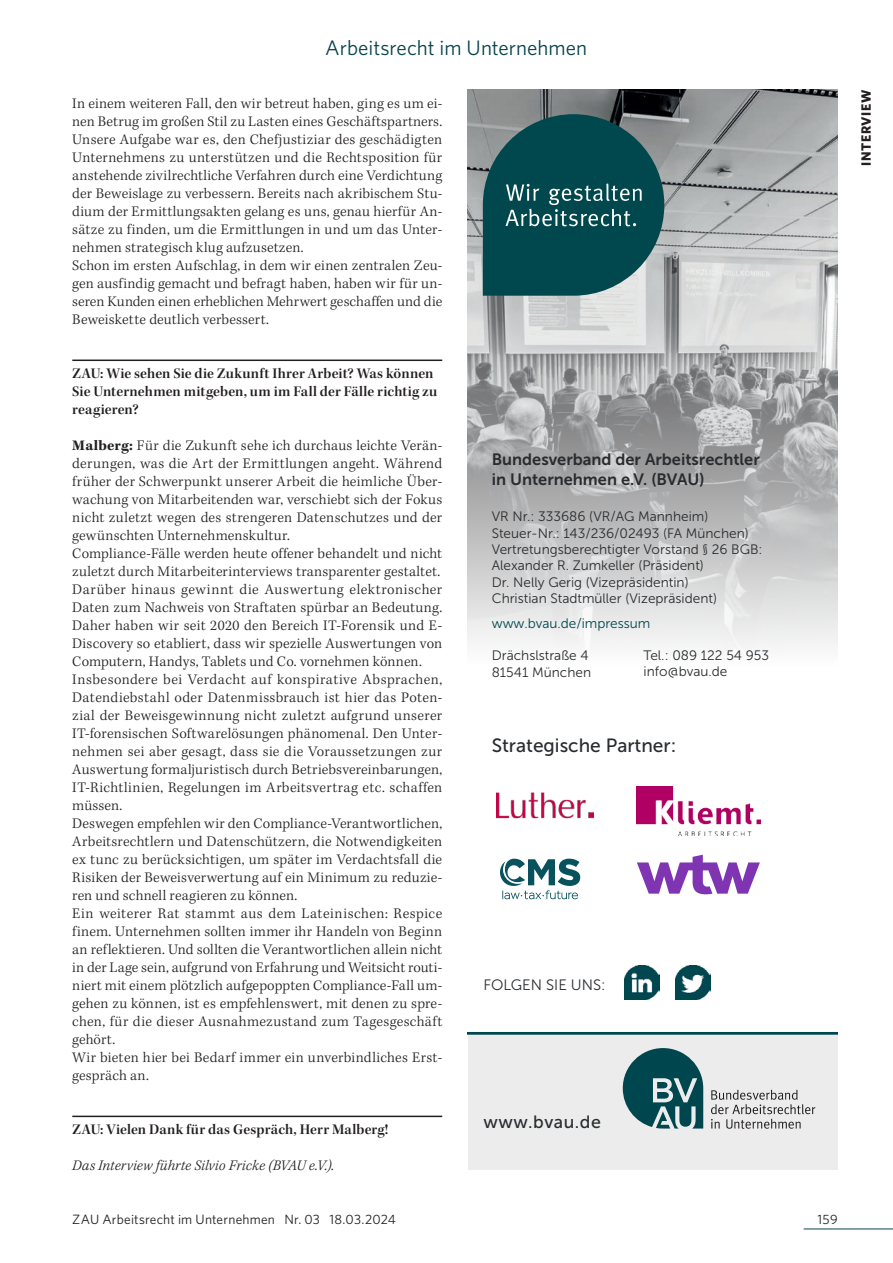
<style>
.page{position:relative;width:893px;height:1263px;background:#fff}
.page>*{position:absolute;margin:0;border:0;box-sizing:border-box;transform-origin:0 0}
.t1{font:21px "Whitney";color:#08444d}
.t2{font:19.05px "Museo Sans 500";color:#292c2f}
.t3{font:17.7px "Museo Sans 500";letter-spacing:.03em;color:#292c2f}
.t4{font:16.35px/19.6px "Museo Sans 700";color:#292c2f}
.INT-ANTWORT{font:300 15px/18px "Kepler Std";letter-spacing:.015em;color:#231f20;text-align:justify}
.INT-FRAGE{font:15px/18px "Kepler Std Semibold Subh";letter-spacing:.01em;color:#231f20}
.t5{font:italic 300 15px "Kepler Std";letter-spacing:.01em;color:#231f20}
.t6{font:15px "Museo Sans 300";color:#292c2f}
.t7{font:13.65px/16.4px "Museo Sans 300";color:#292c2f}
.t8{font:13.65px "Museo Sans 300";color:#00474e}
.t9{font:13.5px "Whitney";letter-spacing:.015em;color:#231f20}
.t10{font:700 13.5px "Whitney";letter-spacing:.04em;color:#231f20}
.s1{font-weight:700}
</style>
<div class="page">
<hr style="left:72px;top:359px;width:370px;height:2px;background:#231f20">
<hr style="left:72px;top:1115px;width:370px;height:2px;background:#231f20">
<div style="left:468px;top:1034px;width:370px;height:136px;background:#ececec"></div>
<img style="left:468px;top:90px;width:370px;height:58px">
<svg style="left:468px;top:148px;width:370px;height:852px"></svg>
<svg style="left:711px;top:1090px;width:104px;height:39px"></svg>
<svg style="left:623px;top:1048px;width:80px;height:80px"></svg>
<img style="left:625px;top:965px;width:35px;height:35px">
<img style="left:676px;top:965px;width:34px;height:35px">
<hr style="left:468px;top:1032px;width:370px;height:3px;background:#00464e">
<svg style="left:500px;top:859px;width:80px;height:40px"></svg>
<img style="left:636px;top:787px;width:124px;height:48px">
<img style="left:497px;top:778px;width:97px;height:54px">
<svg style="left:637px;top:855px;width:123px;height:39px"></svg>
<svg style="left:483px;top:114px;width:181px;height:182px;background:#225c61"></svg>
<hr style="left:804px;top:1228px;width:89px;height:1px;background:#08444d">
<h1 class="t1" style="left:325px;top:34px;width:263px">Arbeitsrecht im Unternehmen</h1>
<p class="INT-ANTWORT" style="left:72px;top:95px;width:371px">In einem weiteren Fall, den wir betreut haben, ging es um ei&shy;nen Betrug im großen Stil zu Lasten eines Geschäftspartners.<br>Unsere Aufgabe war es, den Chefjustiziar des geschädigten Unternehmens zu unterstützen und die Rechtsposition für anstehende zivilrechtliche Verfahren durch eine Verdichtung der Beweislage zu verbessern. Bereits nach akribischem Stu&shy;dium der Ermittlungsakten gelang es uns, genau hierfür An&shy;sätze zu finden, um die Ermittlungen in und um das Unter&shy;nehmen strategisch klug aufzusetzen.</p>
<p class="INT-ANTWORT" style="left:72px;top:257px;width:371px">Schon im ersten Aufschlag, in dem wir einen zentralen Zeu&shy;gen ausfindig gemacht und befragt haben, haben wir für un&shy;seren Kunden einen erheblichen Mehrwert geschaffen und die Beweiskette deutlich verbessert.</p>
<p class="INT-FRAGE" style="left:72px;top:365px;width:367px">ZAU: Wie sehen Sie die Zukunft Ihrer Arbeit? Was können<br>Sie Unternehmen mitgeben, um im Fall der Fälle richtig zu reagieren?</p>
<p class="INT-ANTWORT" style="left:72px;top:437px;width:371px"><span class="s1">Malberg:</span> Für die Zukunft sehe ich durchaus leichte Verän&shy;derungen, was die Art der Ermittlungen angeht. Während früher der Schwerpunkt unserer Arbeit die heimliche Über&shy;wachung von Mitarbeitenden war, verschiebt sich der Fokus nicht zuletzt wegen des strengeren Datenschutzes und der gewünschten Unternehmenskultur.</p>
<p class="INT-ANTWORT" style="left:72px;top:545px;width:371px">Compliance-Fälle werden heute offener behandelt und nicht zuletzt durch Mitarbeiterinterviews transparenter gestaltet.</p>
<p class="INT-ANTWORT" style="left:72px;top:581px;width:371px">Darüber hinaus gewinnt die Auswertung elektronischer Daten zum Nachweis von Straftaten spürbar an Bedeutung.<br>Daher haben wir seit 2020 den Bereich IT-Forensik und E-Discovery so etabliert, dass wir spezielle Auswertungen von Computern, Handys, Tablets und Co. vornehmen können.</p>
<p class="INT-ANTWORT" style="left:72px;top:671px;width:371px">Insbesondere bei Verdacht auf konspirative Absprachen, Datendiebstahl oder Datenmissbrauch ist hier das Poten&shy;zial der Beweisgewinnung nicht zuletzt aufgrund unserer IT-forensischen Softwarelösungen phänomenal. Den Unter&shy;nehmen sei aber gesagt, dass sie die Voraussetzungen zur Auswertung formaljuristisch durch Betriebsvereinbarungen, IT-Richtlinien, Regelungen im Arbeitsvertrag etc. schaffen müssen.</p>
<p class="INT-ANTWORT" style="left:72px;top:815px;width:371px">Deswegen empfehlen wir den Compliance-Verantwortlichen, Arbeitsrechtlern und Datenschützern, die Notwendigkeiten ex tunc zu berücksichtigen, um später im Verdachtsfall die Risiken der Beweisverwertung auf ein Minimum zu reduzie&shy;ren und schnell reagieren zu können.</p>
<p class="INT-ANTWORT" style="left:72px;top:905px;width:371px">Ein weiterer Rat stammt aus dem Lateinischen: Respice finem. Unternehmen sollten immer ihr Handeln von Beginn an reflektieren. Und sollten die Verantwortlichen allein nicht in der Lage sein, aufgrund von Erfahrung und Weitsicht routi&shy;niert mit einem plötzlich aufgepoppten Compliance-Fall um&shy;gehen zu können, ist es empfehlenswert, mit denen zu spre&shy;chen, für die dieser Ausnahmezustand zum Tagesgeschäft gehört.</p>
<p class="INT-ANTWORT" style="left:72px;top:1049px;width:371px">Wir bieten hier bei Bedarf immer ein unverbindliches Erst&shy;gespräch an.</p>
<p class="INT-FRAGE" style="left:72px;top:1121px;width:318px">ZAU: Vielen Dank für das Gespräch, Herr Malberg!</p>
<p class="t5" style="left:72px;top:1157px;width:263px">Das Interview führte Silvio Fricke (BVAU e.V.).</p>
<p class="t4" style="left:492px;top:450px;width:270px">Bundesverband der Arbeitsrechtler in Unternehmen e.V. (BVAU)</p>
<p class="t7" style="left:492px;top:508px;width:272px">VR Nr.: 333686 (VR/AG Mannheim)<br>Steuer-Nr.: 143/236/02493 (FA München)<br>Vertretungsberechtigter Vorstand § 26 BGB:<br>Alexander R. Zumkeller (Präsident)<br>Dr. Nelly Gerig (Vizepräsidentin)<br>Christian Stadtmüller (Vizepräsident)</p>
<p class="t8" style="left:492px;top:616px;width:160px">www.bvau.de/impressum</p>
<p class="t7" style="left:492px;top:648px;width:101px">Drächslstraße 4<br>81541 München</p>
<p class="t7" style="left:644px;top:647px;width:127px">Tel.: 089 122 54 953 info@bvau.de</p>
<p class="t2" style="left:492px;top:735px;width:186px">Strategische Partner:</p>
<p class="t6" style="left:483px;top:977px;width:124px">FOLGEN SIE UNS:</p>
<p class="t3" style="left:483px;top:1112px;width:119px">www.bvau.de</p>
<p class="t9" style="left:72px;top:1210px;width:325px">ZAU Arbeitsrecht im Unternehmen Nr. 03 18.03.2024</p>
<p class="t9" style="left:817px;top:1210px;width:22px">159</p>
<p class="t10" style="left:857px;top:166px;width:77px;rotate:-90deg">INTERVIEW</p>
</div>
